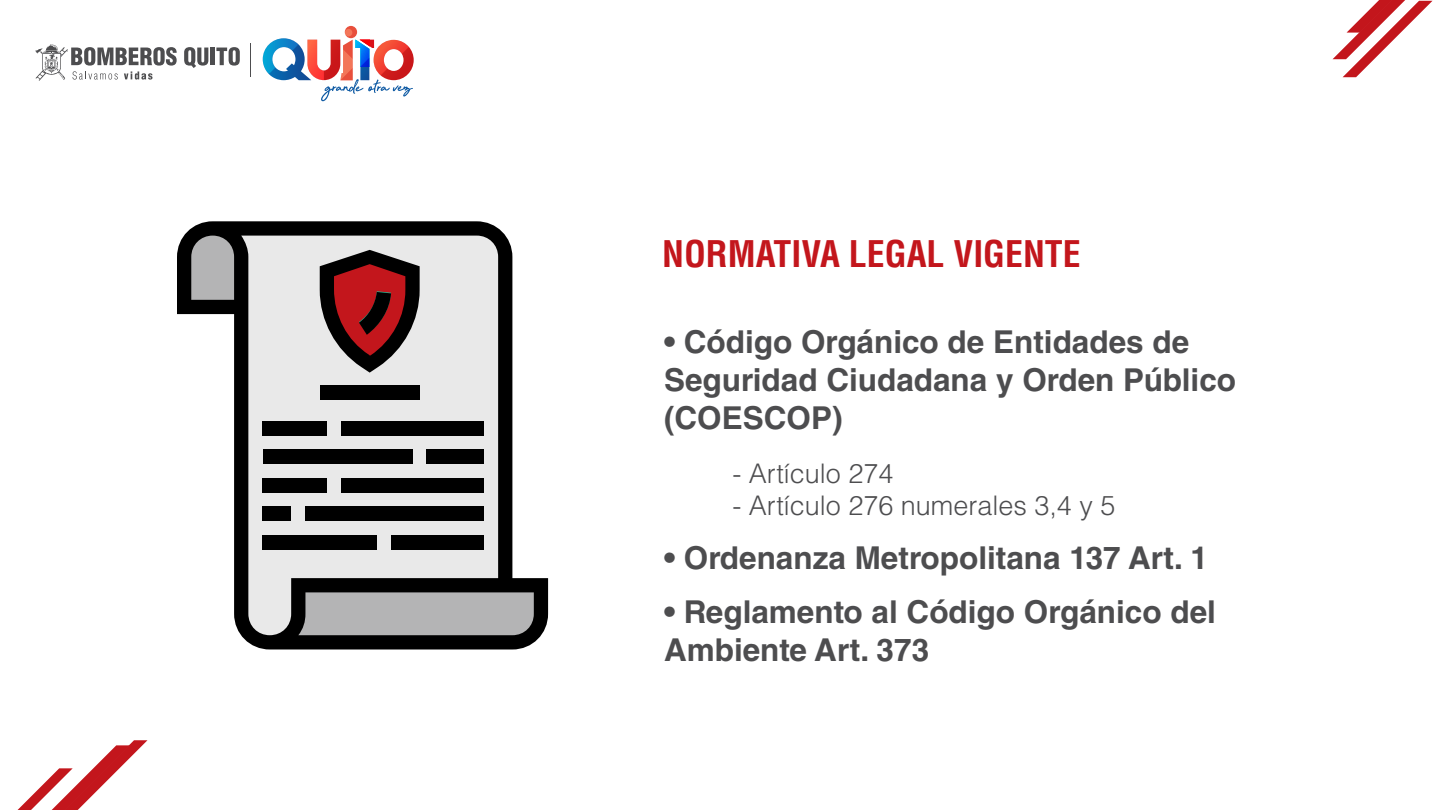
<style>
.page{position:relative;width:1440px;height:810px;background:#fff}
.page>*{position:absolute;margin:0;border:0;box-sizing:border-box;transform-origin:0 0}
.t1{font:700 condensed 35.85px "Helvetica LT Std";color:#c3161c}
.t2{font:700 31.5px/37.8px "Helvetica LT Std";color:#4d4d4f}
.t3{font:300 27px "Helvetica LT Std";color:#4d4d4f}
</style>
<div class="page">
<svg style="left:18px;top:740px;width:129px;height:70px"></svg>
<svg style="left:1333px;top:0;width:100px;height:77px"></svg>
<svg style="left:184px;top:47px;width:24px;height:21px"></svg>
<hr style="left:211px;top:48px;width:4px;height:17px;background:#4d4d4f">
<svg style="left:216px;top:47px;width:24px;height:19px"></svg>
<svg style="left:35px;top:44px;width:142px;height:37px"></svg>
<hr style="left:251px;top:43px;width:1px;height:33px;background:#4d4d4f">
<svg style="left:345px;top:26px;width:12px;height:12px"></svg>
<div style="left:345px;top:29px;width:7px;height:7px;background:#f37659;border-radius:50%"></div>
<svg style="left:263px;top:38px;width:151px;height:63px"></svg>
<svg style="left:177px;top:221px;width:371px;height:428px"></svg>
<div style="left:427px;top:450px;width:57px;height:14px;background:#000"></div>
<div style="left:263px;top:450px;width:150px;height:14px;background:#000"></div>
<div style="left:341px;top:478px;width:143px;height:15px;background:#000"></div>
<div style="left:263px;top:478px;width:64px;height:15px;background:#000"></div>
<div style="left:391px;top:535px;width:93px;height:15px;background:#000"></div>
<div style="left:263px;top:535px;width:114px;height:15px;background:#000"></div>
<svg style="left:320px;top:250px;width:100px;height:123px;background:#7f4648"></svg>
<div style="left:305px;top:507px;width:179px;height:14px;background:#000"></div>
<div style="left:263px;top:507px;width:28px;height:14px;background:#000"></div>
<div style="left:341px;top:421px;width:143px;height:14px;background:#000"></div>
<div style="left:263px;top:421px;width:64px;height:14px;background:#000"></div>
<div style="left:320px;top:385px;width:100px;height:15px;background:#000"></div>
<p class="t1" style="left:662px;top:231px;width:420px">NORMATIVA LEGAL VIGENTE</p>
<p class="t2" style="left:664px;top:323px;width:574px">• Código Orgánico de Entidades de<br>Seguridad Ciudadana y Orden Público (COESCOP)</p>
<p class="t3" style="left:732px;top:456px;width:163px">- Artículo 274</p>
<p class="t3" style="left:732px;top:489px;width:385px">- Artículo 276 numerales 3,4 y 5</p>
<p class="t2" style="left:664px;top:539px;width:545px">• Ordenanza Metropolitana 137 Art. 1</p>
<p class="t2" style="left:664px;top:593px;width:553px">• Reglamento al Código Orgánico del<br>Ambiente Art. 373</p>
</div>
